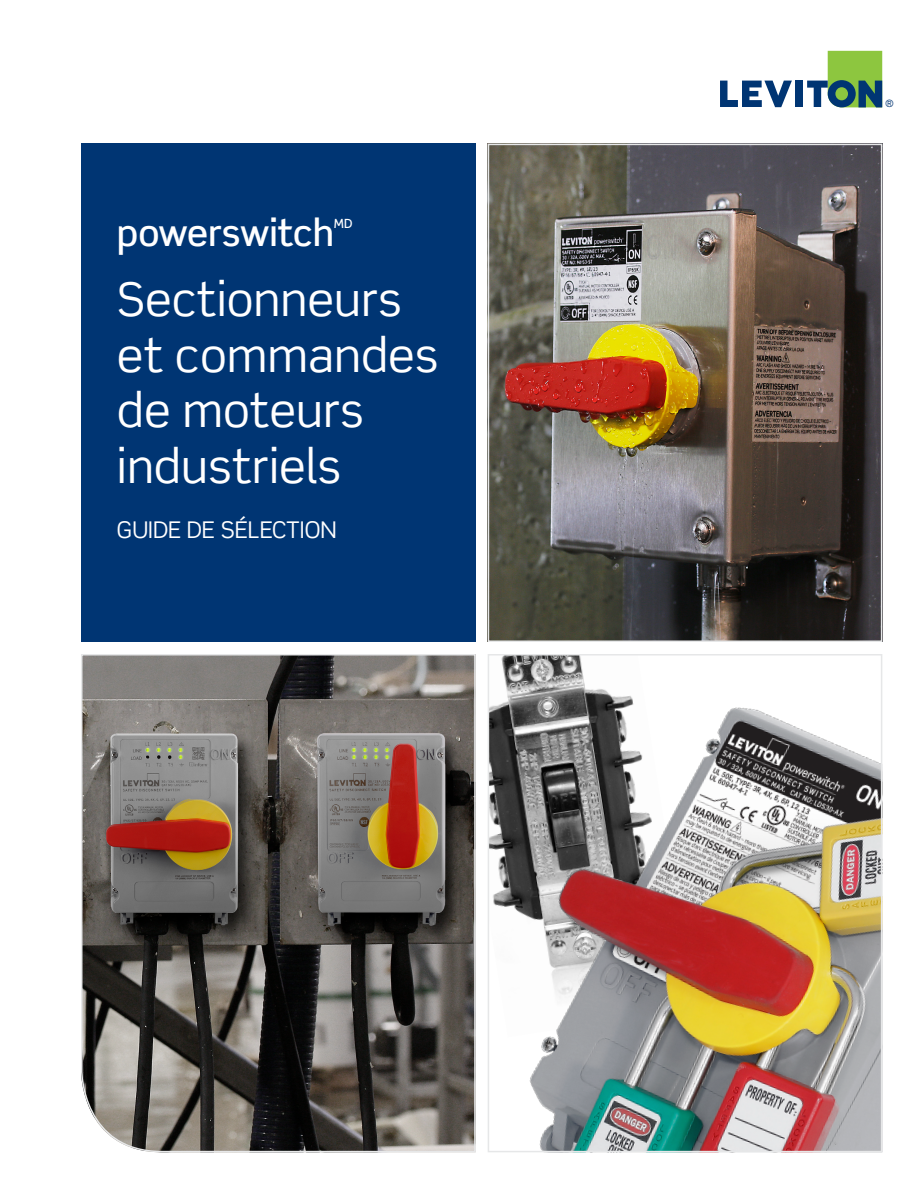
<style>
.page{position:relative;width:918px;height:1188px;background:#fff}
.page>*{position:absolute;margin:0;border:0;box-sizing:border-box;transform-origin:0 0}
.t1{font:46.5px/55.8px "Scene Std";color:#fff}
.t2{font:500 36.6px "Scene Std";color:#fff}
.t3{font:23.1px "Scene Std";color:#fff}
.t4{font:500 12.6px "Scene Std";color:#fff}
.t5{font:10.05px "Scene Std";color:#003573}
</style>
<div class="page">
<svg style="left:720px;top:81px;width:72px;height:26px"></svg>
<div style="left:795px;top:81px;width:7px;height:26px;background:#003573"></div>
<svg style="left:807px;top:51px;width:75px;height:56px"></svg>
<svg style="left:81px;top:654px;width:395px;height:499px;background:#68605a"></svg>
<div style="left:81px;top:144px;width:395px;height:498px;background:#003573"></div>
<img style="left:491px;top:147px;width:388px;height:492px">
<div style="left:488px;top:144px;width:394px;height:498px;border:2px solid #e6e7e8"></div>
<img style="left:491px;top:657px;width:388px;height:492px">
<div style="left:488px;top:654px;width:394px;height:498px;border:2px solid #e6e7e8"></div>
<p class="t2" style="left:117px;top:210px;width:218px">powerswitch</p>
<p class="t4" style="left:334px;top:216px;width:20px">MD</p>
<p class="t1" style="left:117px;top:271px;width:324px">Sectionneurs et commandes de moteurs industriels</p>
<p class="t3" style="left:117px;top:516px;width:221px">GUIDE DE SÉLECTION</p>
<p class="t5" style="left:885px;top:97px;width:10px">®</p>
</div>
